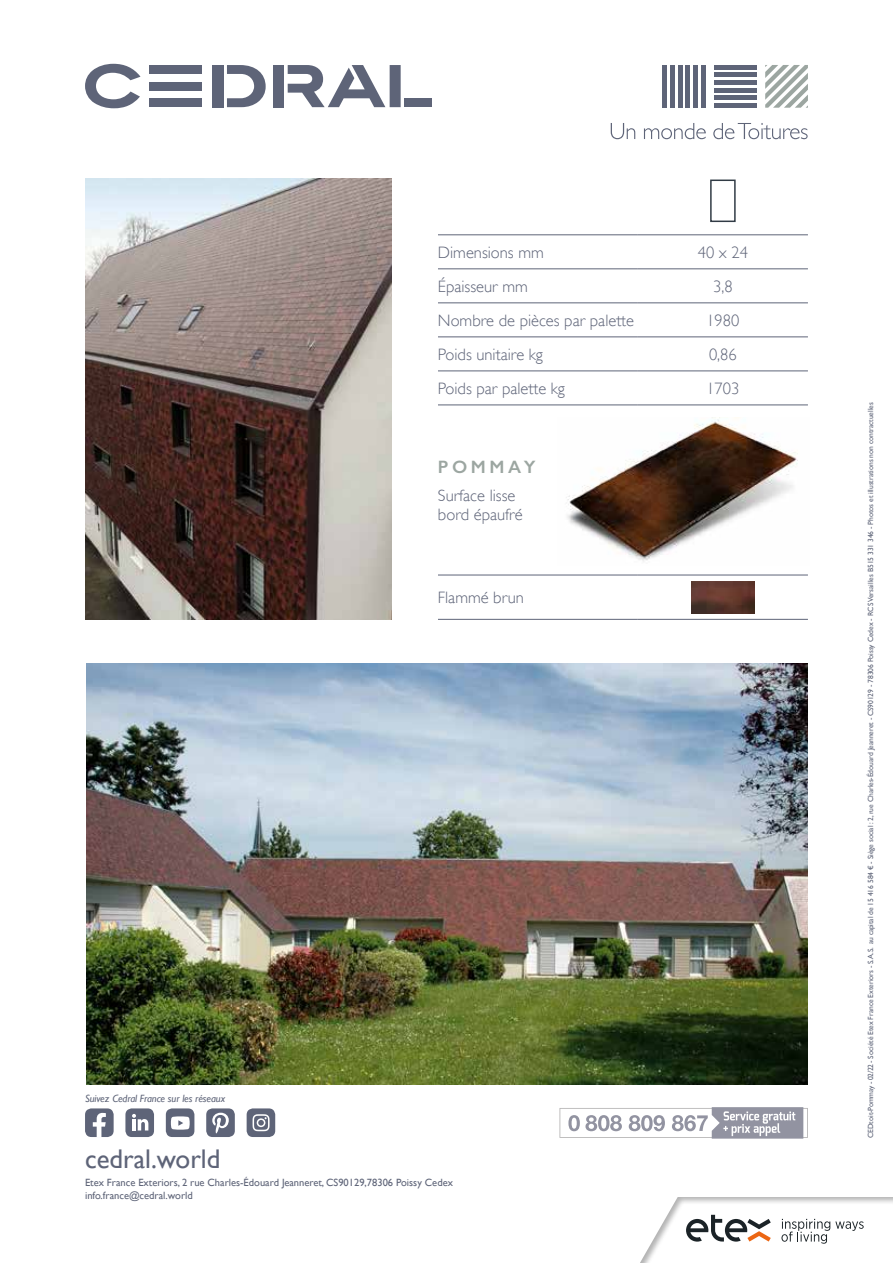
<style>
.page{position:relative;width:893px;height:1263px;background:#fff}
.page>*{position:absolute;margin:0;border:0;box-sizing:border-box;transform-origin:0 0}
.t1{font:27px "Gill Sans";color:#5e6478}
.t2{font:600 18px "Gill Sans";letter-spacing:.2em;color:#9ca6a1}
.t3{font:300 16.5px/19.5px "Gill Sans";color:#5e6478}
.t4{font:10.5px/13.5px "Gill Sans";color:#5e6478}
.t5{font:italic 10.5px "Gill Sans";letter-spacing:-.01em;color:#5e6478}
.t6{font:7.5px "Gill Sans";letter-spacing:-.01em;color:#5e6478}
</style>
<div class="page">
<div style="left:639px;top:1195px;width:254px;height:68px;background:#000;opacity:.3"></div>
<svg style="left:85px;top:64px;width:56px;height:44px"></svg>
<div style="left:273px;top:65px;width:11px;height:42px;background:#5e6478"></div>
<div style="left:212px;top:65px;width:11px;height:42px;background:#5e6478"></div>
<svg style="left:227px;top:65px;width:39px;height:42px"></svg>
<div style="left:149px;top:65px;width:52px;height:9px;background:#5e6478"></div>
<div style="left:149px;top:98px;width:52px;height:9px;background:#5e6478"></div>
<div style="left:149px;top:82px;width:52px;height:8px;background:#5e6478"></div>
<div style="left:404px;top:98px;width:28px;height:9px;background:#5e6478"></div>
<svg style="left:288px;top:65px;width:113px;height:42px"></svg>
<div style="left:714px;top:103px;width:43px;height:5px;background:#5e6478"></div>
<hr style="left:714px;top:96px;width:43px;height:4px;background:#5e6478">
<hr style="left:714px;top:88px;width:43px;height:4px;background:#5e6478">
<div style="left:714px;top:80px;width:43px;height:5px;background:#5e6478"></div>
<hr style="left:714px;top:73px;width:43px;height:4px;background:#5e6478">
<hr style="left:714px;top:65px;width:43px;height:4px;background:#5e6478">
<hr style="left:701px;top:65px;width:4px;height:43px;background:#5e6478">
<div style="left:693px;top:65px;width:5px;height:43px;background:#5e6478"></div>
<hr style="left:686px;top:65px;width:4px;height:43px;background:#5e6478">
<hr style="left:678px;top:65px;width:4px;height:43px;background:#5e6478">
<div style="left:670px;top:65px;width:5px;height:43px;background:#5e6478"></div>
<hr style="left:663px;top:65px;width:4px;height:43px;background:#5e6478">
<svg style="left:765px;top:65px;width:43px;height:43px"></svg>
<svg style="left:611px;top:123px;width:24px;height:16px"></svg>
<svg style="left:644px;top:123px;width:62px;height:16px"></svg>
<svg style="left:713px;top:123px;width:95px;height:16px"></svg>
<svg style="left:559px;top:1107px;width:249px;height:31px"></svg>
<div style="left:247px;top:1108px;width:28px;height:29px;background:#5e6478;border-radius:6px"></div>
<svg style="left:253px;top:1114px;width:17px;height:17px"></svg>
<div style="left:85px;top:1108px;width:29px;height:29px;background:#5e6478;border-radius:6px"></div>
<svg style="left:93px;top:1113px;width:13px;height:24px"></svg>
<div style="left:125px;top:1108px;width:29px;height:29px;background:#5e6478;border-radius:6px"></div>
<svg style="left:132px;top:1114px;width:16px;height:16px"></svg>
<div style="left:166px;top:1108px;width:28px;height:29px;background:#5e6478;border-radius:6px"></div>
<svg style="left:171px;top:1116px;width:19px;height:13px"></svg>
<div style="left:206px;top:1108px;width:29px;height:29px;background:#5e6478;border-radius:6px"></div>
<svg style="left:212px;top:1113px;width:17px;height:20px"></svg>
<hr style="left:438px;top:234px;width:200px;height:1px;background:#5e6478">
<hr style="left:638px;top:234px;width:170px;height:1px;background:#5e6478">
<hr style="left:438px;top:268px;width:200px;height:1px;background:#5e6478">
<hr style="left:638px;top:268px;width:170px;height:1px;background:#5e6478">
<hr style="left:438px;top:302px;width:200px;height:1px;background:#5e6478">
<hr style="left:638px;top:302px;width:170px;height:1px;background:#5e6478">
<hr style="left:438px;top:336px;width:200px;height:1px;background:#5e6478">
<hr style="left:638px;top:336px;width:170px;height:1px;background:#5e6478">
<hr style="left:438px;top:370px;width:200px;height:1px;background:#5e6478">
<hr style="left:638px;top:370px;width:170px;height:1px;background:#5e6478">
<hr style="left:438px;top:404px;width:200px;height:1px;background:#5e6478">
<hr style="left:638px;top:404px;width:170px;height:1px;background:#5e6478">
<hr style="left:438px;top:574px;width:200px;height:1px;background:#5e6478">
<hr style="left:638px;top:574px;width:170px;height:1px;background:#5e6478">
<hr style="left:438px;top:619px;width:200px;height:1px;background:#5e6478">
<hr style="left:638px;top:619px;width:170px;height:1px;background:#5e6478">
<div style="left:710px;top:180px;width:26px;height:42px;background:#fff;border:2px solid #313b45"></div>
<img style="left:691px;top:581px;width:64px;height:32px">
<img style="left:86px;top:663px;width:722px;height:421px">
<img style="left:566px;top:417px;width:232px;height:145px">
<img style="left:85px;top:179px;width:306px;height:441px">
<h3 class="t3" style="left:438px;top:242px;width:107px">Dimensions mm</h3>
<h3 class="t3" style="left:698px;top:242px;width:52px">40 x 24</h3>
<h3 class="t3" style="left:438px;top:276px;width:91px">Épaisseur mm</h3>
<h3 class="t3" style="left:713px;top:276px;width:21px">3,8</h3>
<h3 class="t3" style="left:438px;top:310px;width:198px">Nombre de pièces par palette</h3>
<h3 class="t3" style="left:706px;top:310px;width:34px">1980</h3>
<h3 class="t3" style="left:438px;top:344px;width:106px">Poids unitaire kg</h3>
<h3 class="t3" style="left:709px;top:344px;width:29px">0,86</h3>
<h3 class="t3" style="left:438px;top:378px;width:129px">Poids par palette kg</h3>
<h3 class="t3" style="left:706px;top:378px;width:34px">1703</h3>
<h2 class="t2" style="left:438px;top:456px;width:99px">POMMAY</h2>
<h3 class="t3" style="left:438px;top:485px;width:86px">Surface lisse bord épaufré</h3>
<h3 class="t5" style="left:85px;top:1092px;width:142px">Suivez Cedral France sur les réseaux</h3>
<h3 class="t3" style="left:438px;top:588px;width:88px">Flammé brun</h3>
<h1 class="t1" style="left:85px;top:1143px;width:137px">cedral.world</h1>
<h3 class="t4" style="left:85px;top:1175px;width:369px">Etex France Exteriors, 2 rue Charles-Édouard Jeanneret, CS90129,78306 Poissy Cedex info.france@cedral.world</h3>
<p class="t6" style="left:866px;top:1138px;width:737px;rotate:-90deg">CEDtoit-Pommay - 02/22 - Société Etex France Exteriors - S.A.S. au capital de 15 416 584 € - Siège social : 2, rue Charles-Édouard Jeanneret - CS90129 - 78306 Poissy Cedex - RCS Versailles B515 331 346 - Photos et illustrations non contractuelles</p>
</div>
